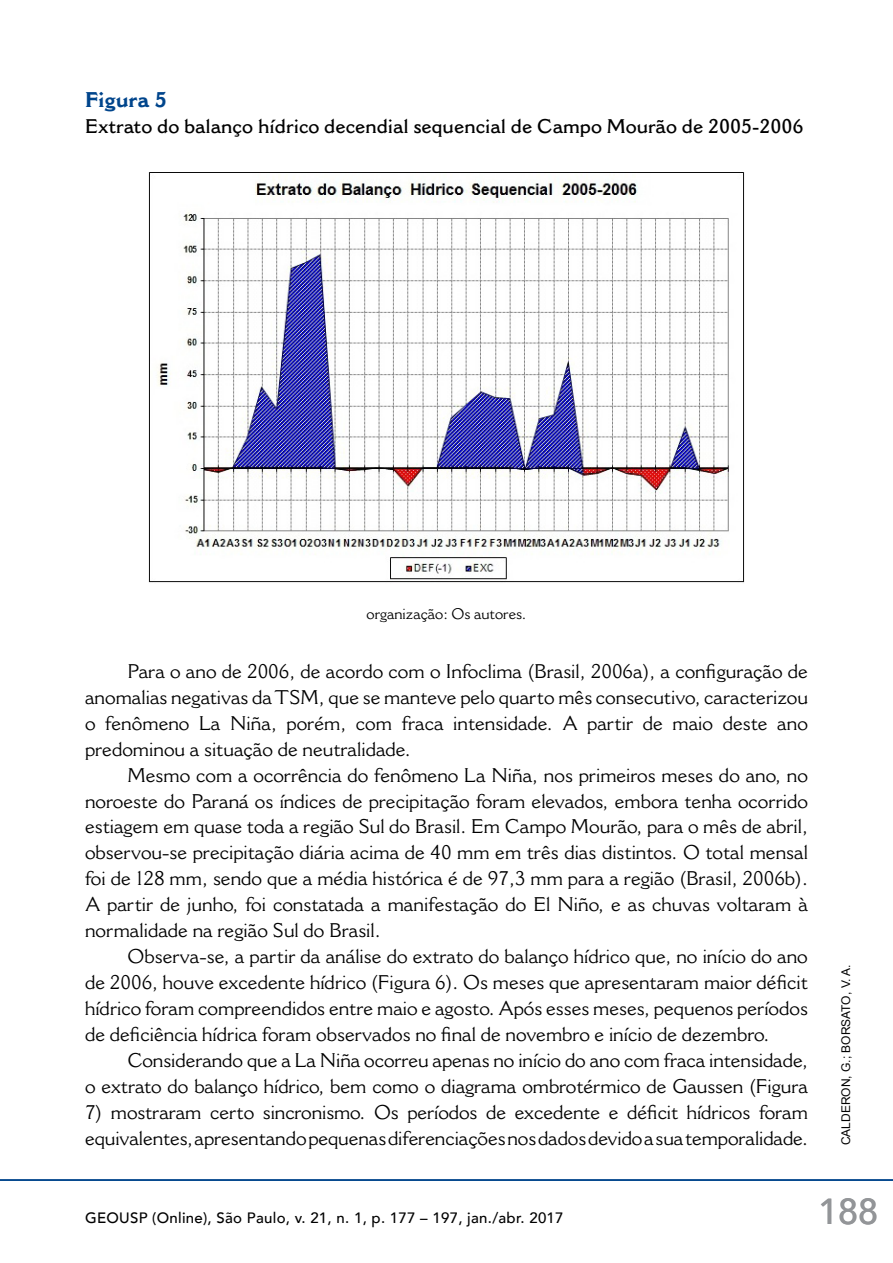
<style>
.page{position:relative;width:893px;height:1263px;background:#fff}
.page>*{position:absolute;margin:0;border:0;box-sizing:border-box;transform-origin:0 0}
.t1{font:500 36px "Avenir";color:#939598}
.t2{font:700 21px "Cantoria MT Std";color:#00458c}
.t3{font:19.5px/26px "Cantoria MT Std";letter-spacing:-.005em;color:#000;text-align:justify}
.t4{font:600 19.5px "Cantoria MT Std";color:#000}
.t5{font:500 15px "Avenir";letter-spacing:.02em;color:#000}
.t6{font:15px "Cantoria MT Std";color:#000}
.t7{font:12px "Arial";color:#000}
</style>
<div class="page">
<hr style="left:0;top:1179px;width:893px;height:2px;background:#00458c">
<img style="left:148px;top:172px;width:597px;height:411px">
<p class="t2" style="left:85px;top:87px;width:83px">Figura 5</p>
<p class="t4" style="left:85px;top:114px;width:720px">Extrato do balanço hídrico decendial sequencial de Campo Mourão de 2005-2006</p>
<p class="t6" style="left:367px;top:605px;width:161px">organização: Os autores.</p>
<p class="t3" style="left:85px;top:658px;width:724px;text-indent:43px">Para o ano de 2006, de acordo com o Infoclima (Brasil, 2006a), a configuração de anomalias negativas da TSM, que se manteve pelo quarto mês consecutivo, caracterizou o fenômeno La Niña, porém, com fraca intensidade. A partir de maio deste ano predominou a situação de neutralidade.</p>
<p class="t3" style="left:85px;top:762px;width:724px;text-indent:43px">Mesmo com a ocorrência do fenômeno La Niña, nos primeiros meses do ano, no noroeste do Paraná os índices de precipitação foram elevados, embora tenha ocorrido estiagem em quase toda a região Sul do Brasil. Em Campo Mourão, para o mês de abril, observou-se precipitação diária acima de 40 mm em três dias distintos. O total mensal foi de 128 mm, sendo que a média histórica é de 97,3 mm para a região (Brasil, 2006b).<br>A partir de junho, foi constatada a manifestação do El Niño, e as chuvas voltaram à normalidade na região Sul do Brasil.</p>
<p class="t3" style="left:85px;top:943px;width:724px;text-indent:43px">Observa-se, a partir da análise do extrato do balanço hídrico que, no início do ano de 2006, houve excedente hídrico (Figura 6). Os meses que apresentaram maior déficit hídrico foram compreendidos entre maio e agosto. Após esses meses, pequenos períodos de deficiência hídrica foram observados no final de novembro e início de dezembro.</p>
<p class="t3" style="left:85px;top:1047px;width:724px;text-align:right">Considerando que a La Niña ocorreu apenas no início do ano com fraca intensidade,<br>o extrato do balanço hídrico, bem como o diagrama ombrotérmico de Gaussen (Figura</p>
<p class="t3" style="left:85px;top:1099px;width:724px">7) mostraram certo sincronismo. Os períodos de excedente e déficit hídricos foram equivalentes, apresentando pequenas diferenciações nos dados devido a sua temporalidade.</p>
<p class="t7" style="left:838px;top:1145px;width:183px;rotate:-90deg">CALDERON, G.; BORSATO, V. A.</p>
<p class="t5" style="left:85px;top:1204px;width:480px">GEOUSP (Online), São Paulo, v. 21, n. 1, p. 177 – 197, jan./abr. 2017</p>
<h1 class="t1" style="left:818px;top:1180px;width:62px">188</h1>
</div>
